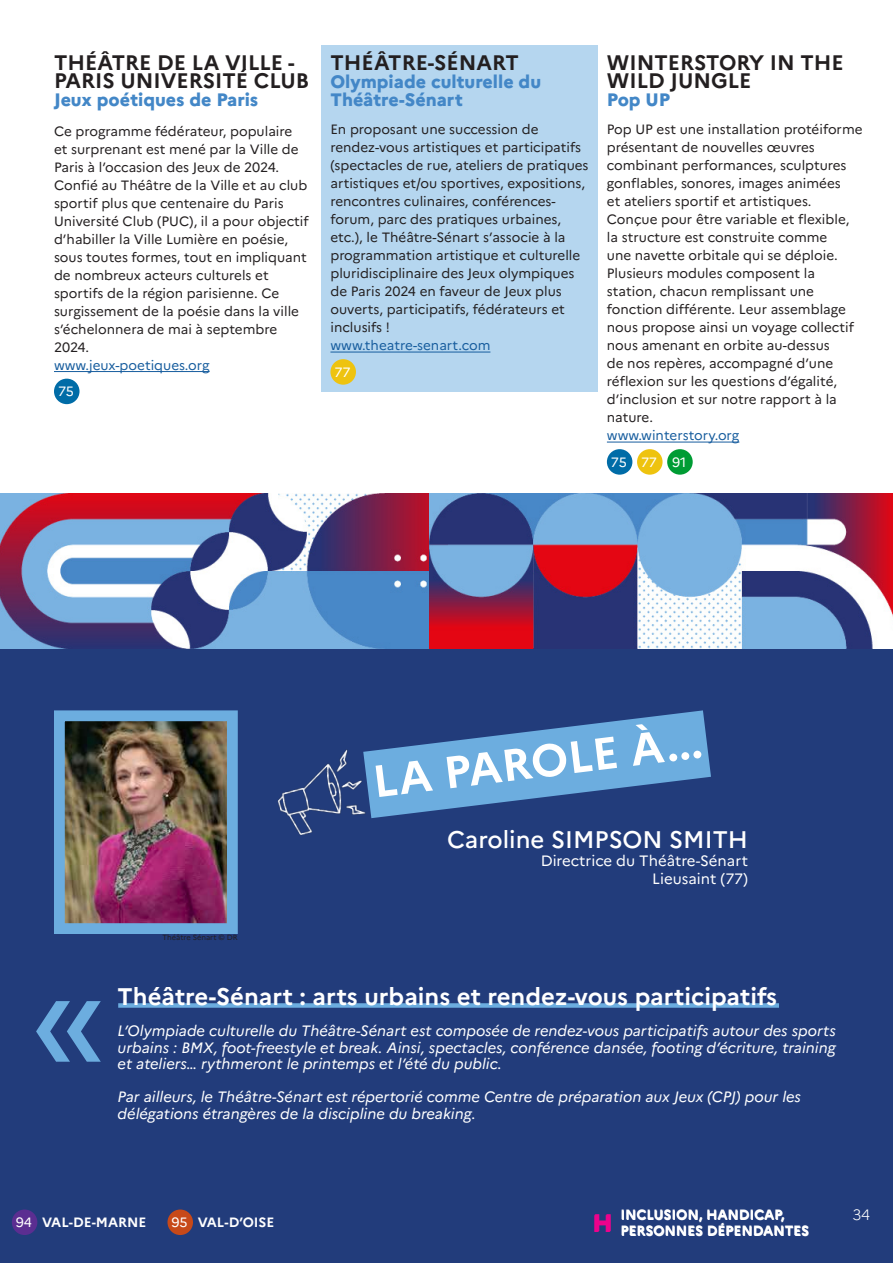
<style>
.page{position:relative;width:893px;height:1263px;background:#fff}
.page>*{position:absolute;margin:0;border:0;box-sizing:border-box;transform-origin:0 0}
.texte_courant{font:151.5px "Marianne";color:#6caddf}
.t1{font:700 45px "Marianne";color:#fff}
.t2{font:700 24px "Marianne";color:#fff}
.t3{font:500 24px "Marianne";color:#fff}
.t4{font:800 24px "Marianne";color:#ed028c}
.texte_courant-2{font:700 21px/18px "Marianne";color:#231f20}
.texte_courant-3{font:800 18px/18px "Marianne";color:#4387c7}
.t5{font:italic 15px/16.5px "Marianne";color:#fff;text-align:justify}
.t6{font:15px "Marianne";color:#fff}
.t7{font:300 15px "Marianne";color:#fff}
.texte_courant-4{font:13.5px/18px "Marianne";color:#231f20}
.texte_courant-5{font:13.5px "Marianne";color:#175d9e}
.t8{font:700 13.5px "Marianne";color:#fff}
.t9{font:13.5px "Marianne";letter-spacing:-.015em;color:#fff}
.t10{font:7.5px "Marianne";color:#231f20}
</style>
<div class="page">
<div style="left:321px;top:45px;width:277px;height:346px;background:#b5d6ef"></div>
<hr style="left:54px;top:371px;width:156px;height:1px;background:#175d9e">
<hr style="left:330px;top:352px;width:160px;height:1px;background:#175d9e">
<hr style="left:607px;top:442px;width:132px;height:1px;background:#175d9e">
<div style="left:0;top:1189px;width:893px;height:74px;background:#223c7b"></div>
<div style="left:12px;top:1209px;width:25px;height:26px;background:#5b2e91;border-radius:50%"></div>
<div style="left:167px;top:1209px;width:26px;height:26px;background:#c74919;border-radius:50%"></div>
<div style="left:0;top:649px;width:893px;height:540px;background:#223c7b"></div>
<div style="left:118px;top:1003px;width:661px;height:5px;background:#6caddf"></div>
<img style="left:66px;top:722px;width:160px;height:200px">
<div style="left:54px;top:710px;width:184px;height:224px;border:11px solid #6caddf"></div>
<img style="left:0;top:493px;width:430px;height:156px">
<div style="left:54px;top:379px;width:26px;height:25px;background:#006ca7;border-radius:50%"></div>
<div style="left:607px;top:449px;width:25px;height:26px;background:#006ca7;border-radius:50%"></div>
<div style="left:330px;top:359px;width:26px;height:26px;background:#eec30f;border-radius:50%"></div>
<div style="left:637px;top:449px;width:26px;height:26px;background:#eec30f;border-radius:50%"></div>
<div style="left:667px;top:449px;width:26px;height:26px;background:#009c34;border-radius:50%"></div>
<svg style="left:373px;top:710px;width:338px;height:108px"></svg>
<img style="left:277px;top:749px;width:96px;height:86px">
<img style="left:430px;top:493px;width:463px;height:156px">
<p class="texte_courant-2" style="left:54px;top:52px;width:257px">THÉÂTRE DE LA VILLE -<br>PARIS UNIVERSITÉ CLUB</p>
<p class="texte_courant-3" style="left:54px;top:89px;width:206px">Jeux poétiques de Paris</p>
<p class="texte_courant-4" style="left:54px;top:121px;width:256px">Ce programme fédérateur, populaire et surprenant est mené par la Ville de Paris à l’occasion des Jeux de 2024.<br>Confié au Théâtre de la Ville et au club sportif plus que centenaire du Paris Université Club (PUC), il a pour objectif d’habiller la Ville Lumière en poésie, sous toutes formes, tout en impliquant de nombreux acteurs culturels et sportifs de la région parisienne. Ce surgissement de la poésie dans la ville s’échelonnera de mai à septembre 2024.</p>
<p class="texte_courant-5" style="left:54px;top:354px;width:157px">www.jeux-poetiques.org</p>
<p class="t9" style="left:58px;top:381px;width:17px">75</p>
<p class="texte_courant-2" style="left:330px;top:52px;width:190px">THÉÂTRE-SÉNART</p>
<p class="texte_courant-3" style="left:330px;top:71px;width:212px">Olympiade culturelle du<br>Théâtre-Sénart</p>
<p class="texte_courant-4" style="left:330px;top:119px;width:260px">En proposant une succession de rendez-vous artistiques et participatifs (spectacles de rue, ateliers de pratiques artistiques et/ou sportives, expositions, rencontres culinaires, conférences&shy;forum, parc des pratiques urbaines, etc.), le Théâtre-Sénart s’associe à la programmation artistique et culturelle pluridisciplinaire des Jeux olympiques de Paris 2024 en faveur de Jeux plus ouverts, participatifs, fédérateurs et inclusifs !</p>
<p class="texte_courant-5" style="left:330px;top:335px;width:161px">www.theatre-senart.com</p>
<p class="t9" style="left:334px;top:362px;width:17px">77</p>
<p class="texte_courant-2" style="left:607px;top:52px;width:238px">WINTERSTORY IN THE<br>WILD JUNGLE</p>
<p class="texte_courant-3" style="left:607px;top:89px;width:65px">Pop UP</p>
<p class="texte_courant-4" style="left:607px;top:119px;width:257px">Pop UP est une installation protéiforme présentant de nouvelles œuvres combinant performances, sculptures gonflables, sonores, images animées<br>et ateliers sportif et artistiques.<br>Conçue pour être variable et flexible, la structure est construite comme<br>une navette orbitale qui se déploie.<br>Plusieurs modules composent la station, chacun remplissant une fonction différente. Leur assemblage nous propose ainsi un voyage collectif nous amenant en orbite au-dessus<br>de nos repères, accompagné d’une réflexion sur les questions d’égalité, d’inclusion et sur notre rapport à la nature.</p>
<p class="texte_courant-5" style="left:607px;top:425px;width:134px">www.winterstory.org</p>
<p class="t9" style="left:611px;top:452px;width:17px">75</p>
<p class="t9" style="left:641px;top:452px;width:17px">77</p>
<p class="t9" style="left:672px;top:452px;width:16px">91</p>
<p class="t10" style="left:163px;top:931px;width:77px">Théâtre Sénart © DR</p>
<p class="t1" style="left:369px;top:747px;width:333px;rotate:-7deg">LA PAROLE À...</p>
<p class="t3" style="left:447px;top:820px;width:302px">Caroline SIMPSON SMITH</p>
<p class="t6" style="left:541px;top:849px;width:209px">Directrice du Théâtre-Sénart</p>
<p class="t6" style="left:652px;top:867px;width:97px">Lieusaint (77)</p>
<p class="texte_courant" style="left:28px;top:898px;width:82px">«</p>
<p class="t2" style="left:118px;top:977px;width:661px">Théâtre-Sénart : arts urbains et rendez-vous participatifs</p>
<p class="t5" style="left:118px;top:1021px;width:720px">L’Olympiade culturelle du Théâtre-Sénart est composée de rendez-vous participatifs autour des sports urbains : BMX, foot-freestyle et break. Ainsi, spectacles, conférence dansée, footing d’écriture, training et ateliers… rythmeront le printemps et l’été du public.</p>
<p class="t5" style="left:118px;top:1087px;width:685px">Par ailleurs, le Théâtre-Sénart est répertorié comme Centre de préparation aux Jeux (CPJ) pour les délégations étrangères de la discipline du breaking.</p>
<p class="t9" style="left:16px;top:1212px;width:18px">94</p>
<p class="t8" style="left:42px;top:1212px;width:106px">VAL-DE-MARNE</p>
<p class="t9" style="left:171px;top:1212px;width:18px">95</p>
<p class="t8" style="left:198px;top:1212px;width:78px">VAL-D’OISE</p>
<p class="t4" style="left:592px;top:1204px;width:22px">H</p>
<p class="t7" style="left:852px;top:1203px;width:19px">34</p>
<p class="t8" style="left:621px;top:1204px;width:166px">INCLUSION, HANDICAP,</p>
<p class="t8" style="left:621px;top:1221px;width:190px">PERSONNES DÉPENDANTES</p>
</div>
